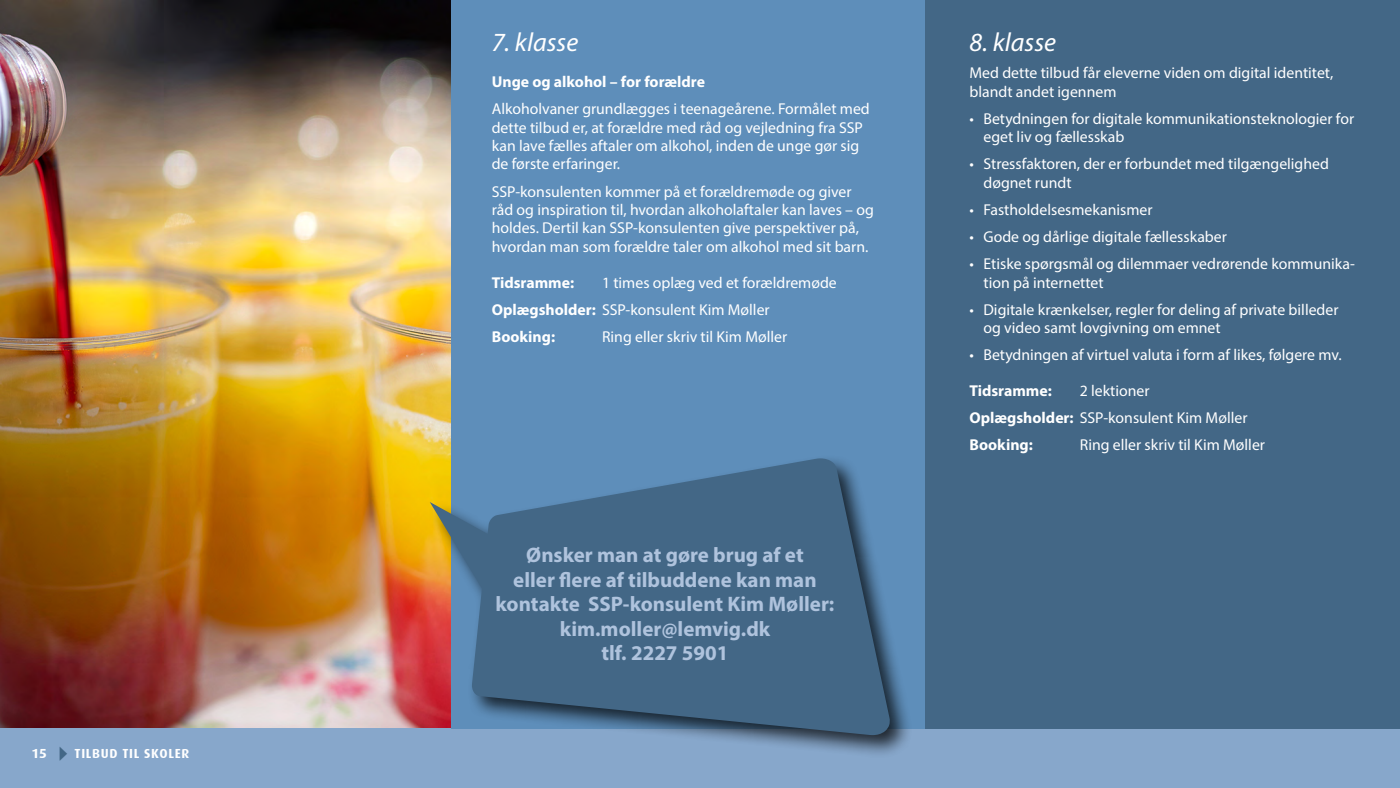
<style>
.page{position:relative;width:1400px;height:788px;background:#fff}
.page>*{position:absolute;margin:0;border:0;box-sizing:border-box;transform-origin:0 0}
.t1{font:italic 26.25px "Myriad Pro";color:#fff}
.t2{font:700 21px/24.5px "Myriad Pro";color:#afc3dd;text-align:center}
.t3{font:15.75px/18.4px "Myriad Pro";color:#fff}
.t4{font:700 15.75px "Myriad Pro";color:#fff}
.t5{font:700 13.12px "Dax";letter-spacing:.05em;color:#fff;scale:1.05 1}
.s1{color:#436786}
.s2{font-weight:700}
</style>
<div class="page">
<img style="left:0;top:0;width:452px;height:728px">
<div style="left:0;top:728px;width:1400px;height:60px;background:#87a7cb"></div>
<div style="left:452px;top:0;width:948px;height:728px;background:#5e8eba"></div>
<div style="left:926px;top:0;width:474px;height:728px;background:#436786"></div>
<div style="left:426px;top:453px;width:487px;height:305px;background:#000;opacity:.75"></div>
<svg style="left:430px;top:458px;width:460px;height:277px;fill:#436786"></svg>
<p class="t5" style="left:32px;top:745px;width:152px">15 <span class="s1">✔</span>TILBUD TIL SKOLER</p>
<h1 class="t1" style="left:492px;top:26px;width:88px">7. klasse</h1>
<p class="t4" style="left:492px;top:71px;width:215px">Unge og alkohol – for forældre</p>
<p class="t3" style="left:492px;top:99px;width:380px">Alkoholvaner grundlægges i teenageårene. Formålet med dette tilbud er, at forældre med råd og vejledning fra SSP kan lave fælles aftaler om alkohol, inden de unge gør sig de første erfaringer.</p>
<p class="t3" style="left:492px;top:182px;width:384px">SSP-konsulenten kommer på et forældremøde og giver råd og inspiration til, hvordan alkoholaftaler kan laves – og holdes. Dertil kan SSP-konsulenten give perspektiver på, hvordan man som forældre taler om alkohol med sit barn.</p>
<p class="t4" style="left:492px;top:272px;width:84px">Tidsramme:</p>
<p class="t3" style="left:492px;top:268px;width:347px;line-height:27.1px;text-indent:110px">1 times oplæg ved et forældremøde<br><span class="s2">Oplægsholder:</span> SSP-konsulent Kim Møller<br><span class="s2">Booking:</span></p>
<p class="t3" style="left:602px;top:327px;width:187px">Ring eller skriv til Kim Møller</p>
<h2 class="t2" style="left:496px;top:542px;width:340px">Ønsker man at gøre brug af et<br>eller flere af tilbuddene kan man kontakte SSP-konsulent Kim Møller: kim.moller@lemvig.dk<br>tlf. 2227 5901</h2>
<h1 class="t1" style="left:969px;top:26px;width:88px">8. klasse</h1>
<p class="t3" style="left:969px;top:64px;width:365px">Med dette tilbud får eleverne viden om digital identitet, blandt andet igennem</p>
<p class="t3" style="left:984px;top:109px;width:372px;text-indent:-14px">• Betydningen for digitale kommunikationsteknologier for eget liv og fællesskab</p>
<p class="t3" style="left:984px;top:155px;width:347px;text-indent:-14px">• Stressfaktoren, der er forbundet med tilgængelighed døgnet rundt</p>
<p class="t3" style="left:969px;top:200px;width:185px">• Fastholdelsesmekanismer</p>
<p class="t3" style="left:969px;top:227px;width:259px">• Gode og dårlige digitale fællesskaber</p>
<p class="t3" style="left:984px;top:254px;width:373px;text-indent:-14px">• Etiske spørgsmål og dilemmaer vedrørende kommunika&shy;tion på internettet</p>
<p class="t3" style="left:984px;top:300px;width:357px;text-indent:-14px">• Digitale krænkelser, regler for deling af private billeder og video samt lovgivning om emnet</p>
<p class="t3" style="left:969px;top:345px;width:372px">• Betydningen af virtuel valuta i form af likes, følgere mv.</p>
<p class="t4" style="left:969px;top:380px;width:84px">Tidsramme:</p>
<p class="t3" style="left:969px;top:377px;width:279px;line-height:27.1px;text-indent:110px">2 lektioner<br><span class="s2">Oplægsholder:</span> SSP-konsulent Kim Møller<br><span class="s2">Booking:</span></p>
<p class="t3" style="left:1080px;top:435px;width:187px">Ring eller skriv til Kim Møller</p>
</div>
